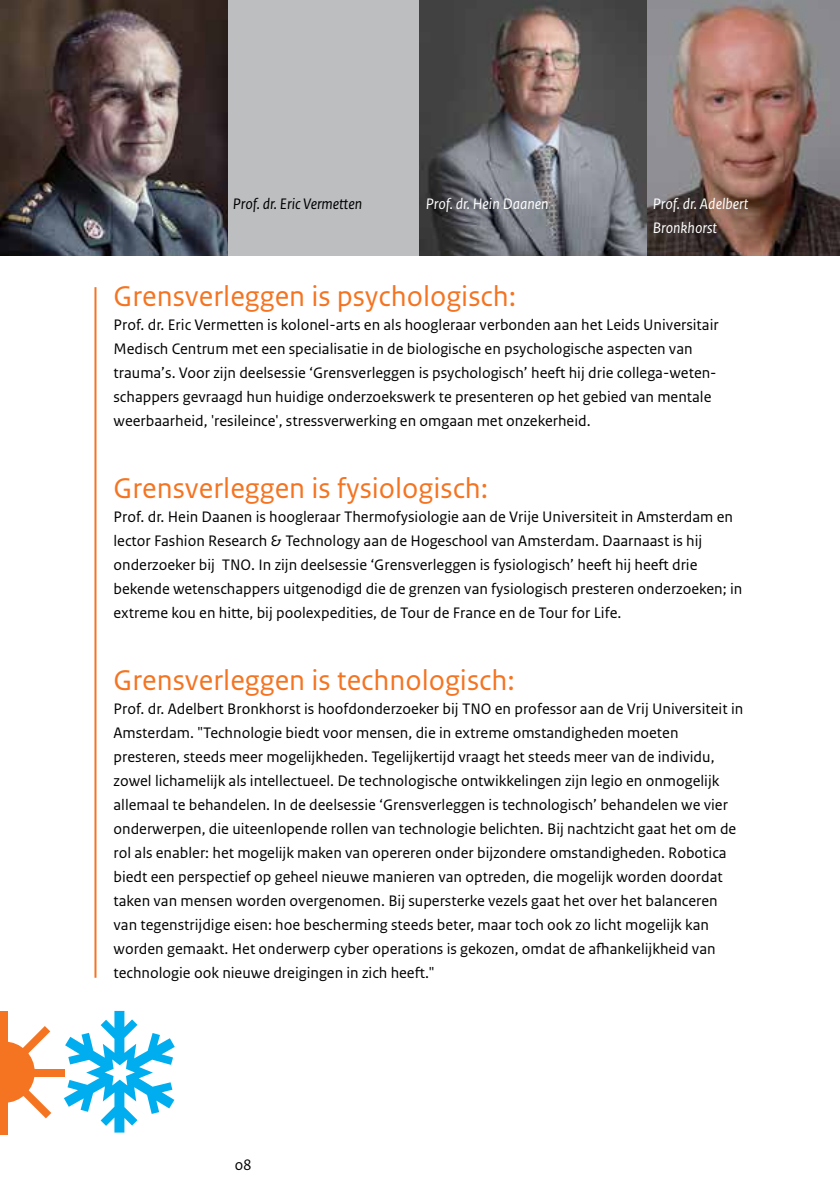
<style>
.page{position:relative;width:840px;height:1191px;background:#fff}
.page>*{position:absolute;margin:0;border:0;box-sizing:border-box;transform-origin:0 0}
.t1{font:30px "Rijksoverheid Sans Text";color:#f47421}
.t2{font:16px/24px "Rijksoverheid Sans Text";color:#000}
.t3{font:italic 16px/24px "Rijksoverheid Sans Text";color:#fff}
.t4{font:italic 16px "Rijksoverheid Sans Text";color:#000}
</style>
<div class="page">
<div style="left:0;top:0;width:839px;height:255px;background:#bcbec0"></div>
<img style="left:419px;top:0;width:420px;height:255px">
<hr style="left:94px;top:287px;width:2px;height:690px;background:#f47421">
<img style="left:0;top:0;width:227px;height:255px">
<div style="left:32px;top:1069px;width:33px;height:7px;background:#f47421"></div>
<div style="left:0;top:1011px;width:8px;height:33px;background:#f47421"></div>
<div style="left:0;top:1100px;width:8px;height:34px;background:#f47421"></div>
<svg style="left:0;top:1026px;width:51px;height:92px"></svg>
<svg style="left:64px;top:1011px;width:111px;height:121px"></svg>
<p class="t4" style="left:232px;top:195px;width:131px">Prof. dr. Eric Vermetten</p>
<p class="t3" style="left:425px;top:193px;width:124px">Prof. dr. Hein Daanen</p>
<p class="t3" style="left:652px;top:193px;width:97px">Prof. dr. Adelbert<br>Bronkhorst</p>
<h1 class="t1" style="left:113px;top:278px;width:404px">Grensverleggen is psychologisch:</h1>
<p class="t2" style="left:113px;top:312px;width:606px">Prof. dr. Eric Vermetten is kolonel-arts en als hoogleraar verbonden aan het Leids Universitair Medisch Centrum met een specialisatie in de biologische en psychologische aspecten van trauma’s. Voor zijn deelsessie ‘Grensverleggen is psychologisch’ heeft hij drie collega-weten&shy;schappers gevraagd hun huidige onderzoekswerk te presenteren op het gebied van mentale weerbaarheid, 'resileince', stressverwerking en omgaan met onzekerheid.</p>
<h1 class="t1" style="left:113px;top:470px;width:376px">Grensverleggen is fysiologisch:</h1>
<p class="t2" style="left:113px;top:504px;width:630px">Prof. dr. Hein Daanen is hoogleraar Thermofysiologie aan de Vrije Universiteit in Amsterdam en lector Fashion Research &amp; Technology aan de Hogeschool van Amsterdam. Daarnaast is hij onderzoeker bij TNO. In zijn deelsessie ‘Grensverleggen is fysiologisch’ heeft hij heeft drie bekende wetenschappers uitgenodigd die de grenzen van fysiologisch presteren onderzoeken; in extreme kou en hitte, bij poolexpedities, de Tour de France en de Tour for Life.</p>
<h1 class="t1" style="left:113px;top:662px;width:402px">Grensverleggen is technologisch:</h1>
<p class="t2" style="left:113px;top:696px;width:631px">Prof. dr. Adelbert Bronkhorst is hoofdonderzoeker bij TNO en professor aan de Vrij Universiteit in Amsterdam. "Technologie biedt voor mensen, die in extreme omstandigheden moeten presteren, steeds meer mogelijkheden. Tegelijkertijd vraagt het steeds meer van de individu, zowel lichamelijk als intellectueel. De technologische ontwikkelingen zijn legio en onmogelijk allemaal te behandelen. In de deelsessie ‘Grensverleggen is technologisch’ behandelen we vier onderwerpen, die uiteenlopende rollen van technologie belichten. Bij nachtzicht gaat het om de rol als enabler: het mogelijk maken van opereren onder bijzondere omstandigheden. Robotica biedt een perspectief op geheel nieuwe manieren van optreden, die mogelijk worden doordat taken van mensen worden overgenomen. Bij supersterke vezels gaat het over het balanceren van tegenstrijdige eisen: hoe bescherming steeds beter, maar toch ook zo licht mogelijk kan worden gemaakt. Het onderwerp cyber operations is gekozen, omdat de afhankelijkheid van technologie ook nieuwe dreigingen in zich heeft."</p>
<p class="t2" style="left:234px;top:1152px;width:18px">08</p>
</div>
